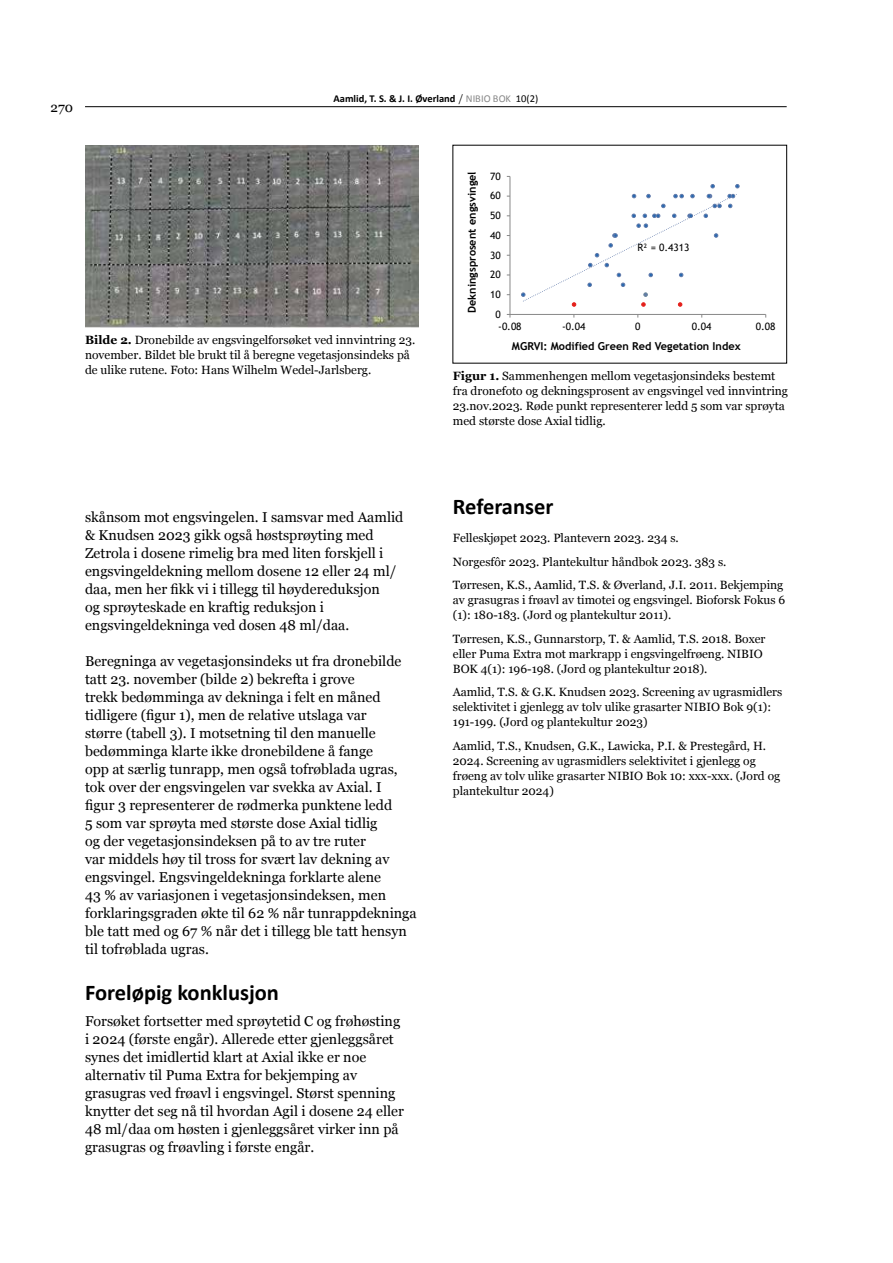
<style>
.page{position:relative;width:893px;height:1263px;background:#fff}
.page>*{position:absolute;margin:0;border:0;box-sizing:border-box;transform-origin:0 0}
.t1{font:700 22.5px "Calibri";color:#000}
.t2{font:14.25px/18px "Georgia";color:#000}
.t3{font:13.5px "Georgia";color:#000}
.t4{font:12px/15px "Georgia";color:#000}
.t5{font:700 10.95px "Trebuchet MS";color:#000}
.t6{font:700 10.5px "Calibri";color:#000}
.t7{font:10.2px "Trebuchet MS";color:#000}
.s1{font-family:"Georgia";font-weight:400}
.s2{font-weight:400;color:#878787}
.s3{font-weight:400}
.s4{font-weight:700}
</style>
<div class="page">
<hr style="left:85px;top:106px;width:702px;height:1px;background:#000">
<img style="left:85px;top:145px;width:334px;height:182px">
<hr style="left:509px;top:176px;width:1px;height:138px;background:#888">
<hr style="left:510px;top:314px;width:256px;height:1px;background:#888">
<svg style="left:521px;top:184px;width:218px;height:122px"></svg>
<p class="t3" style="left:51px;top:97px;width:24px">270</p>
<p class="t6" style="left:334px;top:92px;width:206px">Aamlid, T. S. &amp; J. I. Øverland <span class="s1">/</span> <span class="s2">NIBIO BOK</span> <span class="s3">10(2)</span></p>
<p class="t4" style="left:85px;top:331px;width:332px"><span class="s4">Bilde 2.</span> Dronebilde av engsvingelforsøket ved innvintring 23. november. Bildet ble brukt til å beregne vegetasjonsindeks på de ulike rutene. Foto: Hans Wilhelm Wedel-Jarlsberg.</p>
<p class="t5" style="left:465px;top:313px;width:143px;rotate:-90deg">Dekningsprosent engsvingel</p>
<p class="t7" style="left:490px;top:170px;width:12px">70</p>
<p class="t7" style="left:490px;top:189px;width:12px">60</p>
<p class="t7" style="left:490px;top:209px;width:12px">50</p>
<p class="t7" style="left:490px;top:229px;width:12px">40</p>
<p class="t7" style="left:490px;top:248px;width:12px">30</p>
<p class="t7" style="left:490px;top:268px;width:12px">20</p>
<p class="t7" style="left:490px;top:288px;width:12px">10</p>
<p class="t7" style="left:496px;top:308px;width:7px">0</p>
<p class="t7" style="left:637px;top:241px;width:54px">R² = 0.4313</p>
<p class="t7" style="left:498px;top:320px;width:25px">-0.08</p>
<p class="t7" style="left:562px;top:320px;width:25px">-0.04</p>
<p class="t7" style="left:635px;top:320px;width:7px">0</p>
<p class="t7" style="left:692px;top:320px;width:21px">0.04</p>
<p class="t7" style="left:756px;top:320px;width:21px">0.08</p>
<p class="t5" style="left:512px;top:339px;width:230px">MGRVI: Modified Green Red Vegetation Index</p>
<p class="t4" style="left:453px;top:368px;width:337px"><span class="s4">Figur 1.</span> Sammenhengen mellom vegetasjonsindeks bestemt fra dronefoto og dekningsprosent av engsvingel ved innvintring 23.nov.2023. Røde punkt representerer ledd 5 som var sprøyta med største dose Axial tidlig.</p>
<p class="t2" style="left:85px;top:507px;width:320px">skånsom mot engsvingelen. I samsvar med Aamlid &amp; Knudsen 2023 gikk også høstsprøyting med Zetrola i dosene rimelig bra med liten forskjell i engsvingeldekning mellom dosene 12 eller 24 ml/ daa, men her fikk vi i tillegg til høydereduksjon<br>og sprøyteskade en kraftig reduksjon i engsvingeldekninga ved dosen 48 ml/daa.</p>
<p class="t2" style="left:85px;top:651px;width:333px">Beregninga av vegetasjonsindeks ut fra dronebilde tatt 23. november (bilde 2) bekrefta i grove<br>trekk bedømminga av dekninga i felt en måned tidligere (figur 1), men de relative utslaga var<br>større (tabell 3). I motsetning til den manuelle bedømminga klarte ikke dronebildene å fange<br>opp at særlig tunrapp, men også tofrøblada ugras, tok over der engsvingelen var svekka av Axial. I<br>figur 3 representerer de rødmerka punktene ledd<br>5 som var sprøyta med største dose Axial tidlig<br>og der vegetasjonsindeksen på to av tre ruter<br>var middels høy til tross for svært lav dekning av engsvingel. Engsvingeldekninga forklarte alene<br>43 % av variasjonen i vegetasjonsindeksen, men forklaringsgraden økte til 62 % når tunrappdekninga ble tatt med og 67 % når det i tillegg ble tatt hensyn til tofrøblada ugras.</p>
<h1 class="t1" style="left:85px;top:979px;width:196px">Foreløpig konklusjon</h1>
<p class="t2" style="left:85px;top:1011px;width:320px">Forsøket fortsetter med sprøytetid C og frøhøsting i 2024 (første engår). Allerede etter gjenleggsåret synes det imidlertid klart at Axial ikke er noe alternativ til Puma Extra for bekjemping av grasugras ved frøavl i engsvingel. Størst spenning knytter det seg nå til hvordan Agil i dosene 24 eller 48 ml/daa om høsten i gjenleggsåret virker inn på grasugras og frøavling i første engår.</p>
<h1 class="t1" style="left:453px;top:493px;width:102px">Referanser</h1>
<p class="t4" style="left:453px;top:526px;width:332px;line-height:23.5px">Felleskjøpet 2023. Plantevern 2023. 234 s.<br>Norgesfôr 2023. Plantekultur håndbok 2023. 383 s.<br>Tørresen, K.S., Aamlid, T.S. &amp; Øverland, J.I. 2011. Bekjemping</p>
<p class="t4" style="left:453px;top:592px;width:334px">av grasugras i frøavl av timotei og engsvingel. Bioforsk Fokus 6 (1): 180-183. (Jord og plantekultur 2011).</p>
<p class="t4" style="left:453px;top:631px;width:314px">Tørresen, K.S., Gunnarstorp, T. &amp; Aamlid, T.S. 2018. Boxer eller Puma Extra mot markrapp i engsvingelfrøeng. NIBIO<br>BOK 4(1): 196-198. (Jord og plantekultur 2018).</p>
<p class="t4" style="left:453px;top:684px;width:331px">Aamlid, T.S. &amp; G.K. Knudsen 2023. Screening av ugrasmidlers selektivitet i gjenlegg av tolv ulike grasarter NIBIO Bok 9(1):<br>191-199. (Jord og plantekultur 2023)</p>
<p class="t4" style="left:453px;top:738px;width:329px">Aamlid, T.S., Knudsen, G.K., Lawicka, P.I. &amp; Prestegård, H.<br>2024. Screening av ugrasmidlers selektivitet i gjenlegg og frøeng av tolv ulike grasarter NIBIO Bok 10: xxx-xxx. (Jord og plantekultur 2024)</p>
</div>
